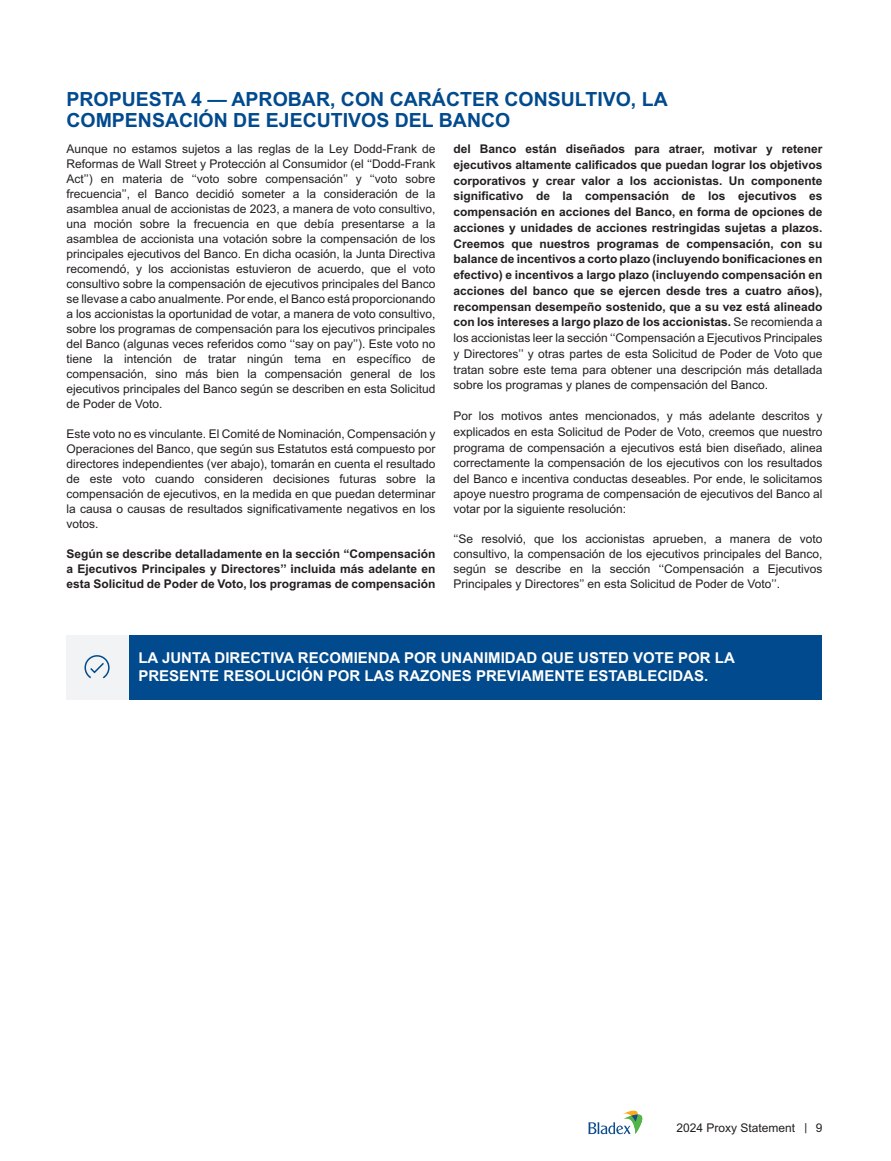
<style>
.page{position:relative;width:891px;height:1161px;background:#fff}
.page>*{position:absolute;margin:0;border:0;box-sizing:border-box;transform-origin:0 0}
.t1{font:700 19.5px/21px "Arial";color:#004a8d}
.t2{font:700 15px/18px "Arial";color:#fff}
.t3{font:12px/15px "Arial";color:#231f20;text-align:justify}
.t4{font:700 12px/15.8px "Arial";color:#231f20;text-align:justify}
.s1{font-weight:400}
.s2{font-family:"Avant Garde"}
</style>
<div class="page">
<div style="left:66px;top:635px;width:63px;height:64px;background:#f2f3f4"></div>
<div style="left:129px;top:635px;width:693px;height:64px;background:#004a8d"></div>
<svg style="left:84px;top:655px;width:26px;height:23px"></svg>
<svg style="left:588px;top:1111px;width:54px;height:23px"></svg>
<h1 class="t1" style="left:66px;top:90px;width:603px">PROPUESTA 4 — APROBAR, CON CARÁCTER CONSULTIVO, LA<br>COMPENSACIÓN DE EJECUTIVOS DEL BANCO</h1>
<p class="t3" style="left:66px;top:142px;width:371px">Aunque no estamos sujetos a las reglas de la Ley Dodd-Frank de Reformas de Wall Street y Protección al Consumidor (el ‘‘Dodd-Frank Act’’) en materia de ‘‘voto sobre compensación’’ y ‘‘voto sobre frecuencia’’, el Banco decidió someter a la consideración de la asamblea anual de accionistas de 2023, a manera de voto consultivo, una moción sobre la frecuencia en que debía presentarse a la asamblea de accionista una votación sobre la compensación de los principales ejecutivos del Banco. En dicha ocasión, la Junta Directiva recomendó, y los accionistas estuvieron de acuerdo, que el voto consultivo sobre la compensación de ejecutivos principales del Banco se llevase a cabo anualmente. Por ende, el Banco está proporcionando a los accionistas la oportunidad de votar, a manera de voto consultivo, sobre los programas de compensación para los ejecutivos principales del Banco (algunas veces referidos como ‘‘say on pay’’). Este voto no tiene la intención de tratar ningún tema en específico de compensación, sino más bien la compensación general de los ejecutivos principales del Banco según se describen en esta Solicitud de Poder de Voto.</p>
<p class="t3" style="left:66px;top:427px;width:371px">Este voto no es vinculante. El Comité de Nominación, Compensación y Operaciones del Banco, que según sus Estatutos está compuesto por directores independientes (ver abajo), tomarán en cuenta el resultado de este voto cuando consideren decisiones futuras sobre la compensación de ejecutivos, en la medida en que puedan determinar la causa o causas de resultados significativamente negativos en los votos.</p>
<p class="t4" style="left:66px;top:547px;width:371px;line-height:15px">Según se describe detalladamente en la sección ‘‘Compensación a Ejecutivos Principales y Directores’’ incluida más adelante en esta Solicitud de Poder de Voto, los programas de compensación</p>
<p class="t4" style="left:453px;top:142px;width:371px">del Banco están diseñados para atraer, motivar y retener ejecutivos altamente calificados que puedan lograr los objetivos corporativos y crear valor a los accionistas. Un componente significativo de la compensación de los ejecutivos es compensación en acciones del Banco, en forma de opciones de acciones y unidades de acciones restringidas sujetas a plazos.<br>Creemos que nuestros programas de compensación, con su balance de incentivos a corto plazo (incluyendo bonificaciones en efectivo) e incentivos a largo plazo (incluyendo compensación en acciones del banco que se ejercen desde tres a cuatro años), recompensan desempeño sostenido, que a su vez está alineado con los intereses a largo plazo de los accionistas. <span class="s1">Se recomienda a los accionistas leer la sección ‘‘Compensación a Ejecutivos Principales y Directores’’ y otras partes de esta Solicitud de Poder de Voto que tratan sobre este tema para obtener una descripción más detallada sobre los programas y planes de compensación del Banco.</span></p>
<p class="t3" style="left:453px;top:409px;width:371px;line-height:15.5px">Por los motivos antes mencionados, y más adelante descritos y explicados en esta Solicitud de Poder de Voto, creemos que nuestro programa de compensación a ejecutivos está bien diseñado, alinea correctamente la compensación de los ejecutivos con los resultados del Banco e incentiva conductas deseables. Por ende, le solicitamos apoye nuestro programa de compensación de ejecutivos del Banco al votar por la siguiente resolución:</p>
<p class="t3" style="left:453px;top:532px;width:371px">‘‘Se resolvió, que los accionistas aprueben, a manera de voto consultivo, la compensación de los ejecutivos principales del Banco, según se describe en la sección ‘‘Compensación a Ejecutivos Principales y Directores’’ en esta Solicitud de Poder de Voto’’.</p>
<p class="t2" style="left:138px;top:650px;width:598px">LA JUNTA DIRECTIVA RECOMIENDA POR UNANIMIDAD QUE USTED VOTE POR LA<br>PRESENTE RESOLUCIÓN POR LAS RAZONES PREVIAMENTE ESTABLECIDAS.</p>
<p class="t3" style="left:676px;top:1121px;width:148px">2024 Proxy Statement <span class="s2">|</span> 9</p>
</div>
